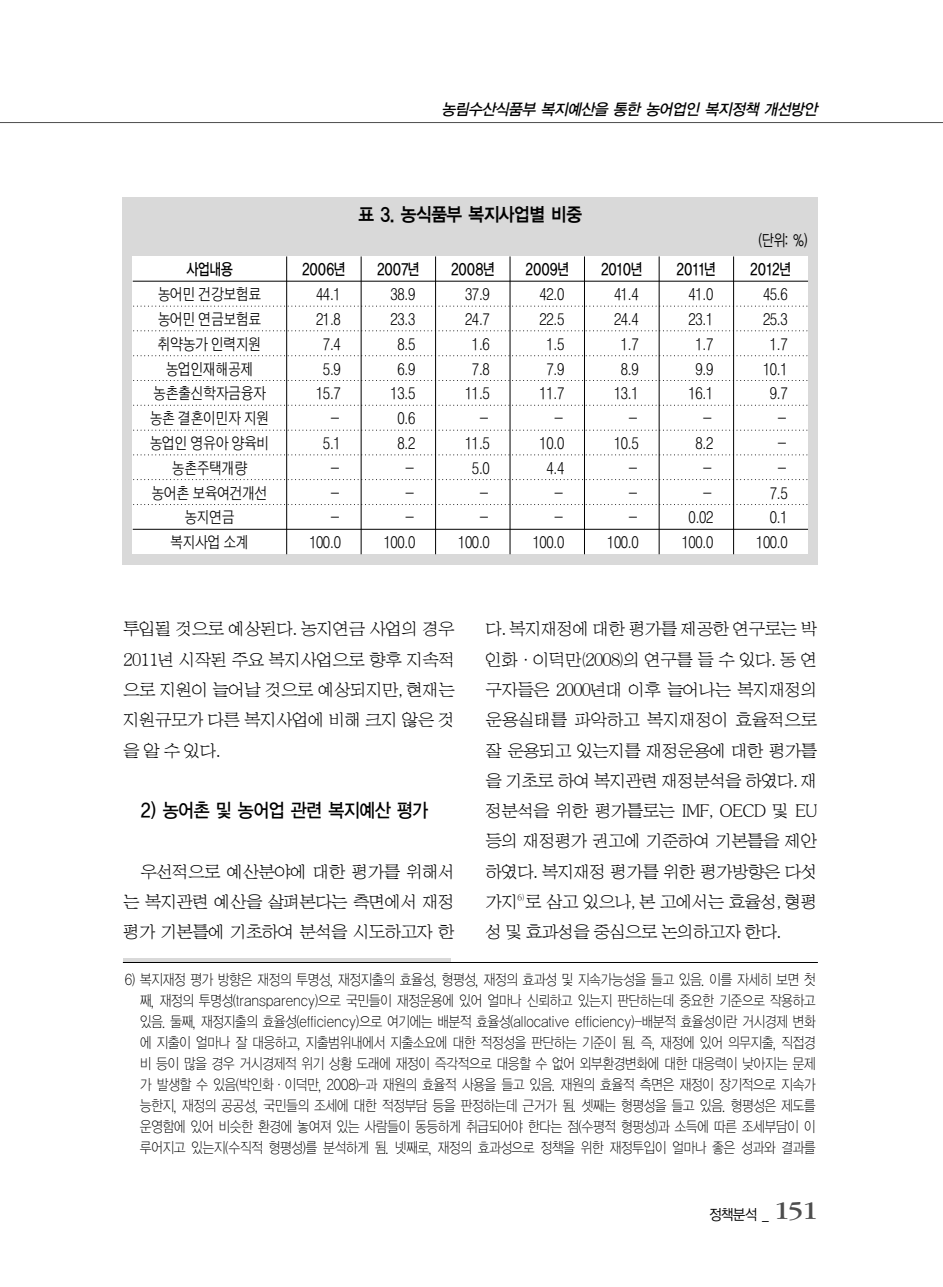
<style>
.page{position:relative;width:943px;height:1287px;background:#fff}
.page>*{position:absolute;margin:0;border:0;box-sizing:border-box;transform-origin:0 0}
.t1{font:19.25px "YGO13";letter-spacing:-.11em;color:#000;scale:.9 1}
.t2{font:18.9px "YGO14";letter-spacing:-.105em;color:#000;scale:.9 1}
.t3{font:17.5px/30.3px "HY Sin Mun Myeong Jo";letter-spacing:-.095em;color:#000;text-align:justify}
.t4{font:500 16.1px/24.8px "HY Go Thic";letter-spacing:-.085em;color:#000;text-align:right;scale:.85 1}
.t5{font:16.1px "YGO13";letter-spacing:-.06em;color:#000;scale:.8 1}
.t6{font:16.1px "YGO12";color:#000;scale:.8 1}
.t7{font:italic 15.75px "YGO13";color:#000;scale:.95 1}
.t8{font:14.88px/21px "YGO11";letter-spacing:-.105em;color:#000;text-align:justify;scale:.85 1}
.t9{font:14.88px "YGO12";color:#000;scale:.9 1}
.s1{font-family:"Garamand SW";font-size:26.25px;color:#4d4d4d}
</style>
<div class="page">
<hr style="left:0;top:122px;width:942px;height:1px;background:#4d4d4d">
<div style="left:123px;top:197px;width:694px;height:367px;background:#d9d9d9"></div>
<div style="left:133px;top:256px;width:674px;height:298px;background:#fff"></div>
<hr style="left:133px;top:281px;width:674px;height:1px;background:#000">
<svg style="left:133px;top:306px;width:674px;height:1px"></svg>
<svg style="left:133px;top:330px;width:674px;height:1px"></svg>
<svg style="left:133px;top:355px;width:674px;height:1px"></svg>
<svg style="left:133px;top:380px;width:674px;height:1px"></svg>
<svg style="left:133px;top:405px;width:674px;height:1px"></svg>
<svg style="left:133px;top:430px;width:674px;height:1px"></svg>
<svg style="left:133px;top:455px;width:674px;height:1px"></svg>
<svg style="left:133px;top:479px;width:674px;height:1px"></svg>
<svg style="left:133px;top:504px;width:674px;height:1px"></svg>
<hr style="left:133px;top:529px;width:674px;height:1px;background:#000">
<hr style="left:286px;top:256px;width:1px;height:298px;background:#000">
<hr style="left:360px;top:256px;width:1px;height:298px;background:#000">
<hr style="left:435px;top:256px;width:1px;height:298px;background:#000">
<hr style="left:509px;top:256px;width:1px;height:298px;background:#000">
<hr style="left:584px;top:256px;width:1px;height:298px;background:#000">
<hr style="left:658px;top:256px;width:1px;height:298px;background:#000">
<hr style="left:733px;top:256px;width:1px;height:298px;background:#000">
<div style="left:123px;top:957px;width:327px;height:5px;background:#d9d9d9"></div>
<hr style="left:123px;top:962px;width:694px;height:1px;background:#000">
<p class="t7" style="left:441px;top:103px;width:401px">농림수산식품부 복지예산을 통한 농어업인 복지정책 개선방안</p>
<p class="t2" style="left:358px;top:206px;width:251px">표 3. 농식품부 복지사업별 비중</p>
<p class="t6" style="left:757px;top:233px;width:64px">(단위: %)</p>
<p class="t5" style="left:186px;top:262px;width:61px">사업내용</p>
<p class="t5" style="left:301px;top:262px;width:57px">2006년</p>
<p class="t4" style="left:309px;top:283px;width:39px">44.1<br>21.8<br>7.4<br>5.9<br>15.7 -<br>5.1 -<br>-<br>-<br>100.0</p>
<p class="t4" style="left:383px;top:283px;width:39px">38.9<br>23.3<br>8.5<br>6.9<br>13.5<br>0.6<br>8.2 -<br>-<br>-<br>100.0</p>
<p class="t4" style="left:458px;top:283px;width:39px">37.9<br>24.7<br>1.6<br>7.8<br>11.5 -<br>11.5<br>5.0 -<br>-<br>100.0</p>
<p class="t4" style="left:532px;top:283px;width:39px">42.0<br>22.5<br>1.5<br>7.9<br>11.7 -<br>10.0<br>4.4 -<br>-<br>100.0</p>
<p class="t4" style="left:606px;top:283px;width:39px">41.4<br>24.4<br>1.7<br>8.9<br>13.1 -<br>10.5 -<br>-<br>-<br>100.0</p>
<p class="t4" style="left:681px;top:283px;width:39px">41.0<br>23.1<br>1.7<br>9.9<br>16.1 -<br>8.2 -<br>-<br>0.02<br>100.0</p>
<p class="t4" style="left:755px;top:283px;width:39px">45.6<br>25.3<br>1.7<br>10.1<br>9.7 -<br>-<br>-<br>7.5<br>0.1<br>100.0</p>
<p class="t5" style="left:376px;top:262px;width:56px">2007년</p>
<p class="t5" style="left:450px;top:262px;width:57px">2008년</p>
<p class="t5" style="left:525px;top:262px;width:57px">2009년</p>
<p class="t5" style="left:600px;top:262px;width:54px">2010년</p>
<p class="t5" style="left:676px;top:262px;width:52px">2011년</p>
<p class="t5" style="left:749px;top:262px;width:54px">2012년</p>
<p class="t4" style="left:149px;top:283px;width:143px;text-align:center">농어민 건강보험료 농어민 연금보험료 취약농가 인력지원 농업인재해공제 농촌출신학자금융자 농촌 결혼이민자 지원 농업인 영유아 양육비 농촌주택개량<br>농어촌 보육여건개선 농지연금<br>복지사업 소계</p>
<p class="t3" style="left:123px;top:615px;width:334px">투입될 것으로 예상된다. 농지연금 사업의 경우 2011년 시작된 주요 복지사업으로 향후 지속적 으로 지원이 늘어날 것으로 예상되지만, 현재는 지원규모가 다른 복지사업에 비해 크지 않은 것 을알수있다.</p>
<p class="t1" style="left:140px;top:801px;width:322px">2) 농어촌 및 농어업 관련 복지예산 평가</p>
<p class="t3" style="left:123px;top:857px;width:334px;text-indent:17px">우선적으로 예산분야에 대한 평가를 위해서 는 복지관련 예산을 살펴본다는 측면에서 재정 평가 기본틀에 기초하여 분석을 시도하고자 한</p>
<p class="t3" style="left:485px;top:615px;width:334px">다. 복지재정에 대한 평가를 제공한 연구로는 박 인화·이덕만(2008)의 연구를 들 수 있다. 동 연 구자들은 2000년대 이후 늘어나는 복지재정의 운용실태를 파악하고 복지재정이 효율적으로 잘 운용되고 있는지를 재정운용에 대한 평가틀 을 기초로 하여 복지관련 재정분석을 하였다. 재 정분석을 위한 평가틀로는 IMF, OECD 및 EU 등의 재정평가 권고에 기준하여 기본틀을 제안 하였다. 복지재정 평가를 위한 평가방향은 다섯 가지<sup>6)</sup>로 삼고 있으나, 본 고에서는 효율성, 형평 성 및 효과성을 중심으로 논의하고자 한다.</p>
<p class="t8" style="left:139px;top:969px;width:797px;text-indent:-15px">6) 복지재정 평가 방향은 재정의 투명성, 재정지출의 효율성, 형평성, 재정의 효과성 및 지속가능성을 들고 있음. 이를 자세히 보면 첫 째, 재정의 투명성(transparency)으로 국민들이 재정운용에 있어 얼마나 신뢰하고 있는지 판단하는데 중요한 기준으로 작용하고 있음. 둘째, 재정지출의 효율성(efficiency)으로 여기에는 배분적 효율성(allocative efficiency)-배분적 효율성이란 거시경제 변화 에 지출이 얼마나 잘 대응하고, 지출범위내에서 지출소요에 대한 적정성을 판단하는 기준이 됨. 즉, 재정에 있어 의무지출, 직접경 비 등이 많을 경우 거시경제적 위기 상황 도래에 재정이 즉각적으로 대응할 수 없어 외부환경변화에 대한 대응력이 낮아지는 문제 가 발생할 수 있음(박인화·이덕만, 2008)-과 재원의 효율적 사용을 들고 있음. 재원의 효율적 측면은 재정이 장기적으로 지속가 능한지, 재정의 공공성, 국민들의 조세에 대한 적정부담 등을 판정하는데 근거가 됨. 셋째는 형평성을 들고 있음. 형평성은 제도를 운영함에 있어 비슷한 환경에 놓여져 있는 사람들이 동등하게 취급되어야 한다는 점(수평적 형펑성)과 소득에 따른 조세부담이 이 루어지고 있는지(수직적 형평성)를 분석하게 됨. 넷째로, 재정의 효과성으로 정책을 위한 재정투입이 얼마나 좋은 성과와 결과를</p>
<p class="t9" style="left:708px;top:1207px;width:123px">정책분석 _ <span class="s1">151</span></p>
</div>
